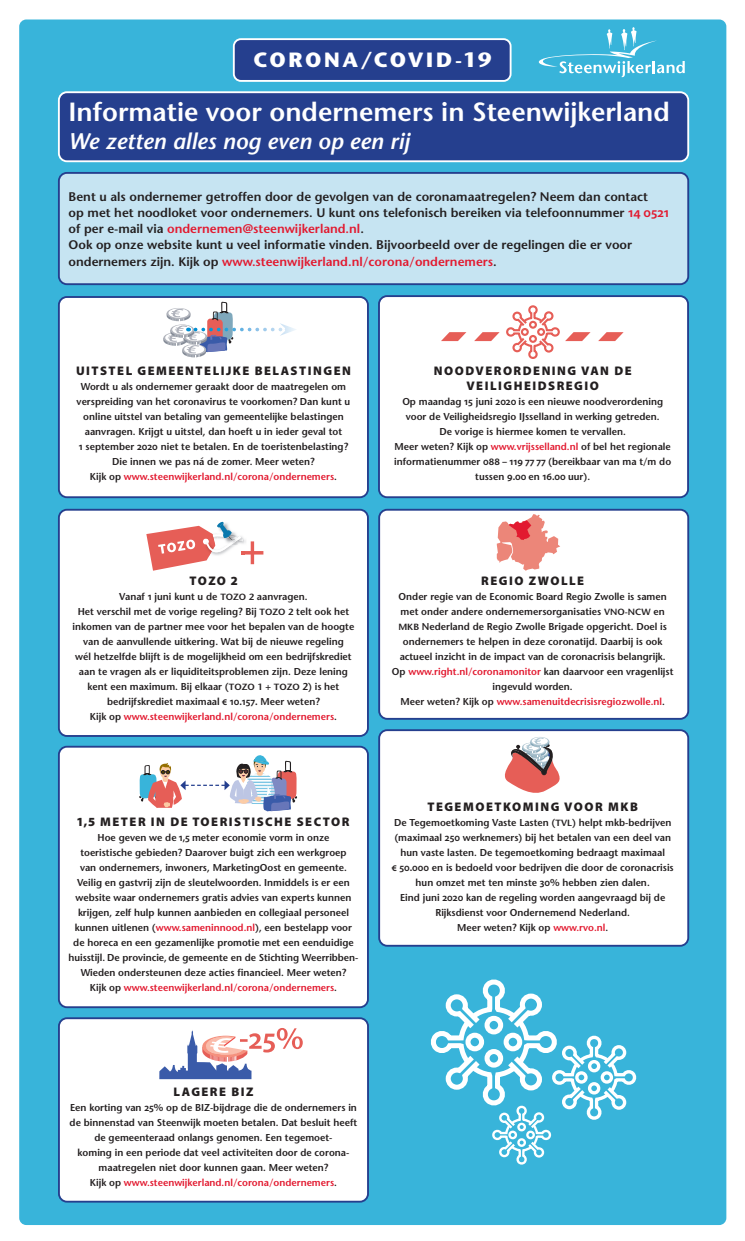
<style>
.page{position:relative;width:745px;height:1241px;background:#fff}
.page>*{position:absolute;margin:0;border:0;box-sizing:border-box;transform-origin:0 0}
.t1{font:600 26.25px "Stone Sans";color:#fff}
.t2{font:italic 600 22.5px "Stone Sans";color:#fff}
.t3{font:700 20.62px "Stone Sans";letter-spacing:.12em;color:#fff}
.t4{font:600 12.5px/16.2px "Stone Sans";color:#231f20}
.t5{font:900 12.5px/15px "Myriad Pro";letter-spacing:.12em;color:#231f20;text-align:center}
.t6{font:600 10px/15px "Stone Sans";color:#231f20;text-align:center}
.s1{font-family:"Myriad Pro";font-size:13.75px;color:#e2192f}
.s2{color:#e2192f}
.s3{font-family:"Myriad Pro";font-size:10.62px}
.s4{font-size:9px}
</style>
<div class="page">
<div style="left:19px;top:19px;width:706px;height:1205px;background:#38b4da;border-radius:7px"></div>
<div style="left:59px;top:297px;width:309px;height:200px;background:#fff;border-radius:8px"></div>
<div style="left:58px;top:296px;width:310px;height:202px;border:2px solid #253f8e;border-radius:8px"></div>
<div style="left:59px;top:92px;width:628px;height:69px;background:#253f8e;border-radius:8px"></div>
<div style="left:58px;top:91px;width:630px;height:71px;border:2px solid #fff;border-radius:8px"></div>
<div style="left:59px;top:173px;width:628px;height:111px;background:#c6e4f2;border-radius:8px"></div>
<div style="left:58px;top:172px;width:630px;height:113px;border:2px solid #253f8e;border-radius:8px"></div>
<div style="left:379px;top:296px;width:308px;height:201px;background:#fff;border-radius:8px"></div>
<div style="left:378px;top:295px;width:310px;height:203px;border:2px solid #253f8e;border-radius:8px"></div>
<div style="left:59px;top:1018px;width:309px;height:183px;background:#fff;border-radius:8px"></div>
<div style="left:58px;top:1017px;width:311px;height:185px;border:2px solid #253f8e;border-radius:8px"></div>
<div style="left:379px;top:509px;width:308px;height:209px;background:#fff;border-radius:8px"></div>
<div style="left:378px;top:508px;width:310px;height:211px;border:2px solid #253f8e;border-radius:8px"></div>
<div style="left:379px;top:730px;width:308px;height:215px;background:#fff;border-radius:8px"></div>
<div style="left:378px;top:729px;width:310px;height:217px;border:2px solid #253f8e;border-radius:8px"></div>
<div style="left:59px;top:509px;width:309px;height:226px;background:#fff;border-radius:8px"></div>
<div style="left:58px;top:508px;width:310px;height:228px;border:2px solid #253f8e;border-radius:8px"></div>
<div style="left:59px;top:746px;width:309px;height:261px;background:#fff;border-radius:8px"></div>
<div style="left:58px;top:745px;width:310px;height:262px;border:2px solid #253f8e;border-radius:8px"></div>
<svg style="left:139px;top:755px;width:158px;height:56px"></svg>
<svg style="left:430px;top:979px;width:207px;height:186px"></svg>
<div style="left:508px;top:1130px;width:8px;height:9px;border:2px solid #fff;border-radius:50%"></div>
<div style="left:517px;top:1122px;width:8px;height:9px;border:2px solid #fff;border-radius:50%"></div>
<div style="left:526px;top:1130px;width:8px;height:9px;border:2px solid #fff;border-radius:50%"></div>
<div style="left:517px;top:1137px;width:8px;height:9px;border:2px solid #fff;border-radius:50%"></div>
<div style="left:234px;top:39px;width:276px;height:42px;background:#253f8e;border-radius:7px"></div>
<div style="left:233px;top:38px;width:278px;height:44px;border:2px solid #fff;border-radius:7px"></div>
<svg style="left:538px;top:27px;width:146px;height:50px"></svg>
<svg style="left:505px;top:737px;width:55px;height:56px"></svg>
<svg style="left:146px;top:521px;width:117px;height:49px"></svg>
<svg style="left:163px;top:302px;width:133px;height:55px"></svg>
<svg style="left:441px;top:332px;width:25px;height:9px"></svg>
<svg style="left:598px;top:332px;width:25px;height:9px"></svg>
<svg style="left:474px;top:305px;width:116px;height:54px"></svg>
<svg style="left:496px;top:514px;width:64px;height:56px"></svg>
<svg style="left:159px;top:1028px;width:143px;height:50px"></svg>
<h3 class="t3" style="left:253px;top:47px;width:239px">CORONA/COVID-19</h3>
<h1 class="t1" style="left:69px;top:96px;width:602px">Informatie voor ondernemers in Steenwijkerland</h1>
<h2 class="t2" style="left:69px;top:127px;width:343px">We zetten alles nog even op een rij</h2>
<p class="t4" style="left:69px;top:188px;width:601px">Bent u als ondernemer getroffen door de gevolgen van de coronamaatregelen? Neem dan contact<br>op met het noodloket voor ondernemers. U kunt ons telefonisch bereiken via telefoonnummer <span class="s1">14 0521 </span>of per e-mail via <span class="s2">ondernemen@steenwijkerland.nl</span>.<br>Ook op onze website kunt u veel informatie vinden. Bijvoorbeeld over de regelingen die er voor ondernemers zijn. Kijk op <span class="s2">www.steenwijkerland.nl/corona/ondernemers</span>.</p>
<p class="t5" style="left:76px;top:363px;width:276px">UITSTEL GEMEENTELIJKE BELASTINGEN</p>
<p class="t6" style="left:77px;top:379px;width:275px">Wordt u als ondernemer geraakt door de maatregelen om verspreiding van het coronavirus te voorkomen? Dan kunt u online uitstel van betaling van gemeentelijke belastingen aanvragen. Krijgt u uitstel, dan hoeft u in ieder geval tot<br><span class="s3">1</span> september <span class="s3">2020</span> niet te betalen. En de toeristenbelasting?<br>Die innen we pas ná de zomer. Meer weten?<br>Kijk op <span class="s2">www.steenwijkerland.nl/corona/ondernemers</span>.</p>
<p class="t5" style="left:433px;top:363px;width:199px">NOODVERORDENING VAN DE<br>VEILIGHEIDSREGIO</p>
<p class="t6" style="left:394px;top:394px;width:278px">Op maandag <span class="s3">15</span> juni <span class="s3">2020</span> is een nieuwe noodverordening voor de Veiligheidsregio IJsselland in werking getreden.<br>De vorige is hiermee komen te vervallen.<br>Meer weten? Kijk op <span class="s2">www.vrijsselland.nl</span> of bel het regionale informatienummer <span class="s3">088 – 119 77 77</span> (bereikbaar van ma t/m do tussen <span class="s3">9.00</span> en <span class="s3">16.00</span> uur).</p>
<p class="t5" style="left:189px;top:573px;width:50px">TOZO 2</p>
<p class="t6" style="left:73px;top:589px;width:283px">Vanaf <span class="s3">1</span> juni kunt u de <span class="s4">TOZO 2</span> aanvragen.<br>Het verschil met de vorige regeling? Bij <span class="s4">TOZO 2</span> telt ook het inkomen van de partner mee voor het bepalen van de hoogte van de aanvullende uitkering. Wat bij de nieuwe regeling<br>wél hetzelfde blijft is de mogelijkheid om een bedrijfskrediet aan te vragen als er liquiditeitsproblemen zijn. Deze lening kent een maximum. Bij elkaar (<span class="s4">TOZO 1</span> + <span class="s4">TOZO</span> 2) is het bedrijfskrediet maximaal <span class="s3">€ 10.157.</span> Meer weten?<br>Kijk op <span class="s2">www.steenwijkerland.nl/corona/ondernemers</span>.</p>
<p class="t5" style="left:77px;top:813px;width:273px">1,5 METER IN DE TOERISTISCHE SECTOR</p>
<p class="t6" style="left:69px;top:829px;width:291px">Hoe geven we de <span class="s3">1,5</span> meter economie vorm in onze<br>toeristische gebieden? Daarover buigt zich een werkgroep<br>van ondernemers, inwoners, MarketingOost en gemeente.<br>Veilig en gastvrij zijn de sleutelwoorden. Inmiddels is er een website waar ondernemers gratis advies van experts kunnen krijgen, zelf hulp kunnen aanbieden en collegiaal personeel kunnen uitlenen (<span class="s2">www.sameninnood.nl</span>), een bestelapp voor de horeca en een gezamenlijke promotie met een eenduidige huisstijl. De provincie, de gemeente en de Stichting Weerribben-Wieden ondersteunen deze acties financieel. Meer weten?<br>Kijk op <span class="s2">www.steenwijkerland.nl/corona/ondernemers</span>.</p>
<p class="t5" style="left:481px;top:573px;width:104px">REGIO ZWOLLE</p>
<p class="t6" style="left:391px;top:589px;width:283px">Onder regie van de Economic Board Regio Zwolle is samen met onder andere ondernemersorganisaties <span class="s4">VNO-NCW</span> en <span class="s4">MKB</span> Nederland de Regio Zwolle Brigade opgericht. Doel is ondernemers te helpen in deze coronatijd. Daarbij is ook actueel inzicht in de impact van de coronacrisis belangrijk.<br>Op <span class="s2">www.right.nl/coronamonitor</span> kan daarvoor een vragenlijst ingevuld worden.<br>Meer weten? Kijk op <span class="s2">www.samenuitdecrisisregiozwolle.nl</span>.</p>
<p class="t5" style="left:427px;top:798px;width:212px">TEGEMOETKOMING VOOR MKB</p>
<p class="t6" style="left:391px;top:814px;width:283px">De Tegemoetkoming Vaste Lasten (<span class="s4">TVL</span>) helpt mkb-bedrijven (maximaal <span class="s3">250</span> werknemers) bij het betalen van een deel van hun vaste lasten. De tegemoetkoming bedraagt maximaal<br><span class="s3">€ 50.000</span> en is bedoeld voor bedrijven die door de coronacrisis hun omzet met ten minste <span class="s3">30</span>% hebben zien dalen.<br>Eind juni <span class="s3">2020</span> kan de regeling worden aangevraagd bij de Rijksdienst voor Ondernemend Nederland.<br>Meer weten? Kijk op <span class="s2">www.rvo.nl</span>.</p>
<p class="t5" style="left:173px;top:1083px;width:81px">LAGERE BIZ</p>
<p class="t6" style="left:70px;top:1099px;width:289px">Een korting van <span class="s3">25</span>% op de BIZ-bijdrage die de ondernemers in de binnenstad van Steenwijk moeten betalen. Dat besluit heeft de gemeenteraad onlangs genomen. Een tegemoet-<br>koming in een periode dat veel activiteiten door de corona&shy;maatregelen niet door kunnen gaan. Meer weten?<br>Kijk op <span class="s2">www.steenwijkerland.nl/corona/ondernemers</span>.</p>
</div>
